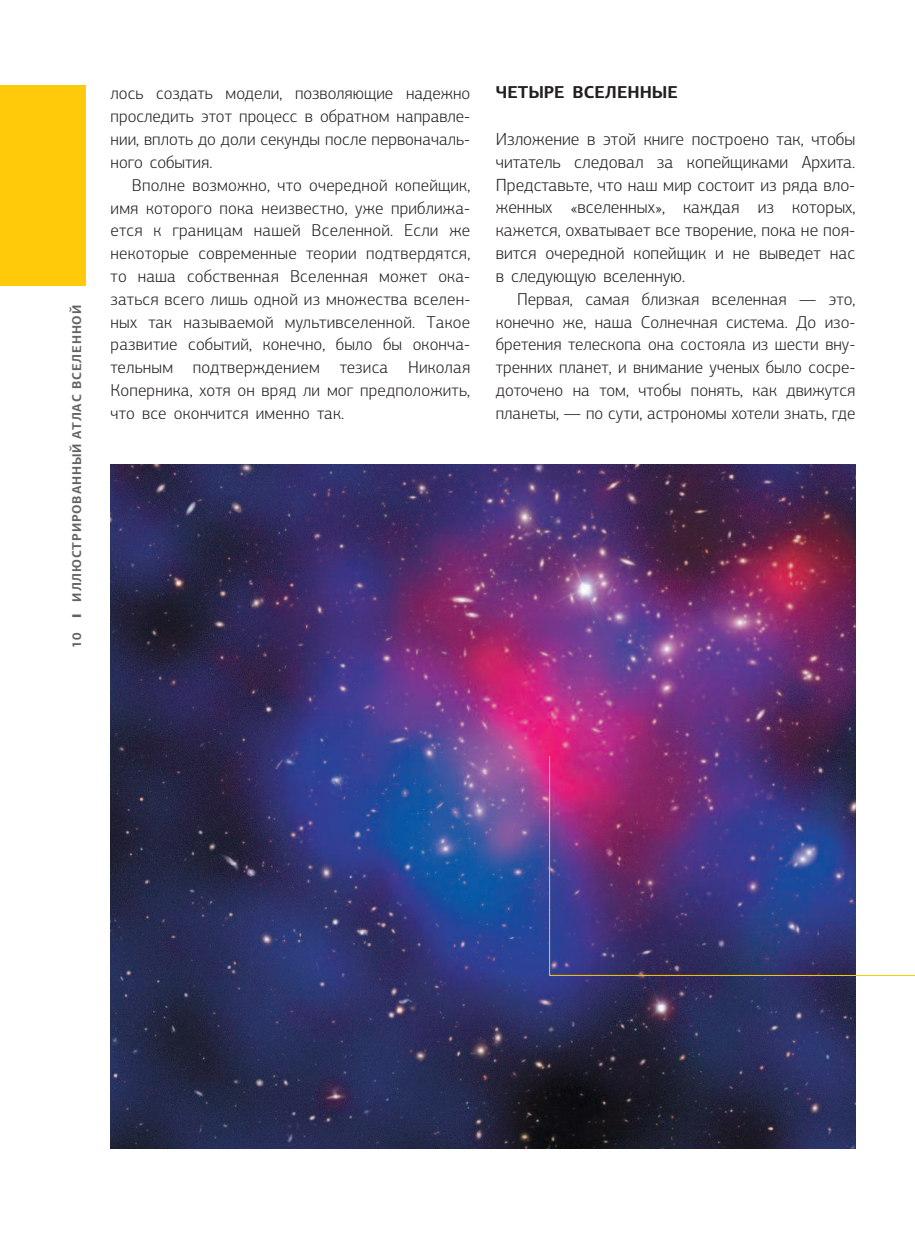
<style>
.page{position:relative;width:915px;height:1234px;background:#fff}
.page>*{position:absolute;margin:0;border:0;box-sizing:border-box;transform-origin:0 0}
.t1{font:300 17.7px/22.8px "PF Centro Sans Pro";color:#231f20;text-align:justify}
.t2{font:300 17.25px/22.8px "PF Centro Sans Pro";color:#231f20;text-align:justify}
.t3{font:700 17.25px "PF Centro Sans Pro";color:#231f20}
.t4{font:700 12.75px "PF Centro Sans Pro";letter-spacing:.065em;color:#636366}
.s1{font-weight:900}
</style>
<div class="page">
<div style="left:0;top:85px;width:85px;height:200px;background:#feca0a"></div>
<img style="left:111px;top:464px;width:744px;height:684px">
<img style="left:548px;top:755px;width:366px;height:221px">
<p class="t4" style="left:69px;top:647px;width:344px;rotate:-90deg">10 <span class="s1">I</span> ИЛЛЮСТРИРОВАННЫЙ АТЛАС ВСЕЛЕННОЙ</p>
<p class="t2" style="left:111px;top:83px;width:361px">лось создать модели, позволяющие надежно проследить этот процесс в обратном направле&shy;нии, вплоть до доли секунды после первоначаль&shy;ного события.</p>
<p class="t2" style="left:111px;top:174px;width:361px;text-indent:21px">Вполне возможно, что очередной копейщик, имя которого пока неизвестно, уже приближа&shy;ется к границам нашей Вселенной. Если же некоторые современные теории подтвердятся, то наша собственная Вселенная может ока&shy;заться всего лишь одной из множества вселен&shy;ных так называемой мультивселенной. Такое развитие событий, конечно, было бы оконча&shy;тельным подтверждением тезиса Николая Коперника, хотя он вряд ли мог предположить, что все окончится именно так.</p>
<p class="t3" style="left:495px;top:82px;width:184px">ЧЕТЫРЕ ВСЕЛЕННЫЕ</p>
<p class="t1" style="left:495px;top:129px;width:361px">Изложение в этой книге построено так, чтобы читатель следовал за копейщиками Архита.<br>Представьте, что наш мир состоит из ряда вло&shy;женных «вселенных», каждая из которых, кажется, охватывает все творение, пока не поя&shy;вится очередной копейщик и не выведет нас в следующую вселенную.</p>
<p class="t2" style="left:495px;top:288px;width:361px;text-indent:21px">Первая, самая близкая вселенная — это, конечно же, наша Солнечная система. До изо&shy;бретения телескопа она состояла из шести вну&shy;тренних планет, и внимание ученых было сосре&shy;доточено на том, чтобы понять, как движутся планеты, — по сути, астрономы хотели знать, где</p>
</div>
